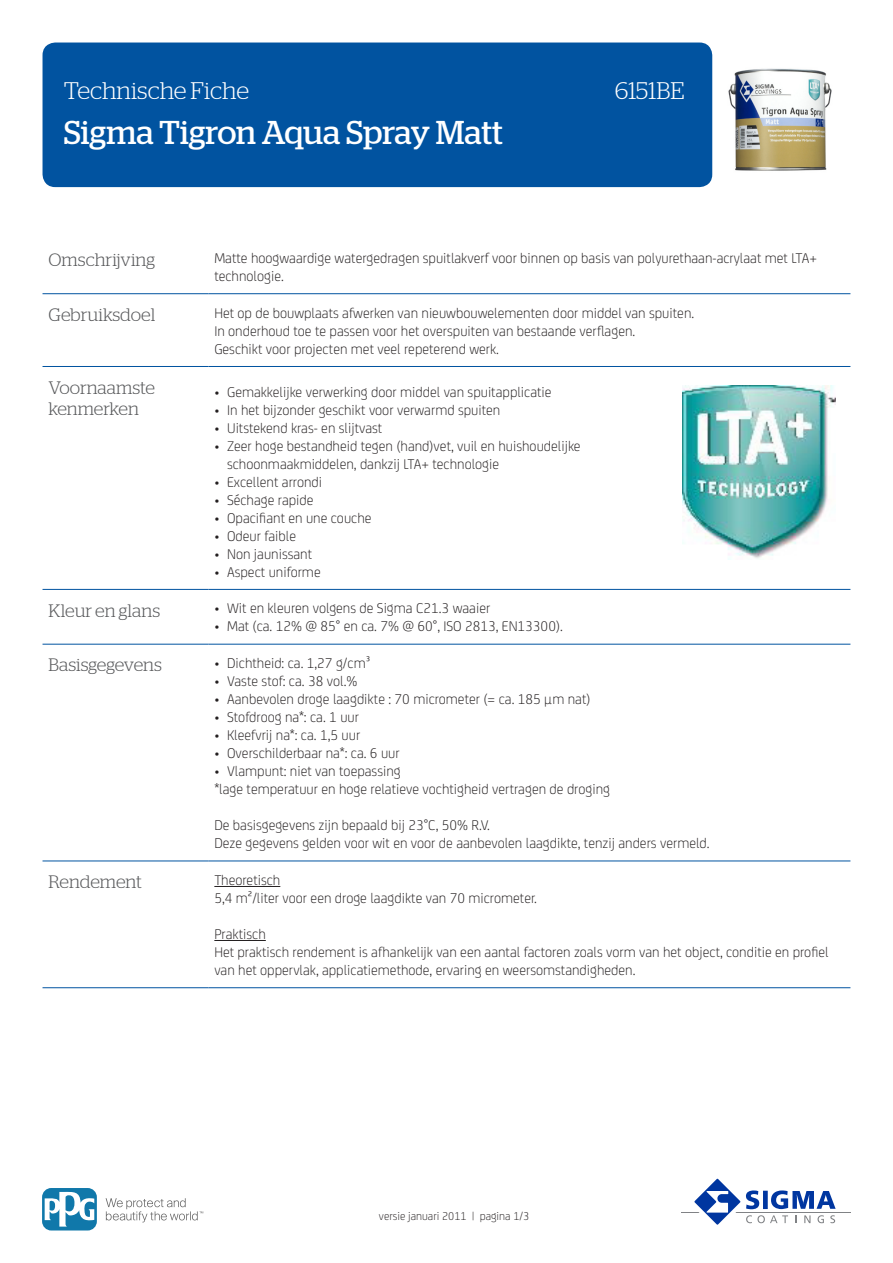
<style>
.page{position:relative;width:893px;height:1263px;background:#fff}
.page>*{position:absolute;margin:0;border:0;box-sizing:border-box;transform-origin:0 0}
.t1{font:33px "Stag";color:#fff}
.RH1{font:300 24px "Stag";color:#fff}
.KOP{font:300 18px/21.6px "Stag";color:#57585a}
.BODY{font:300 15px/18px "FS Joey";color:#231f20}
.t2{font:300 12px "FS Joey";color:#231f20}
</style>
<div class="page">
<div style="left:43px;top:43px;width:669px;height:144px;background:#0153a0;border-radius:13px"></div>
<hr style="left:681px;top:1211px;width:169px;height:1px;background:#808285">
<svg style="left:689px;top:1178px;width:147px;height:47px"></svg>
<svg style="left:106px;top:1198px;width:97px;height:24px"></svg>
<svg style="left:43px;top:1188px;width:54px;height:42px"></svg>
<svg style="left:45px;top:1191px;width:49px;height:35px"></svg>
<hr style="left:43px;top:293px;width:165px;height:1px;background:#0153a0">
<hr style="left:208px;top:293px;width:642px;height:1px;background:#0153a0">
<hr style="left:43px;top:366px;width:165px;height:1px;background:#0153a0">
<hr style="left:208px;top:366px;width:642px;height:1px;background:#0153a0">
<hr style="left:43px;top:589px;width:165px;height:1px;background:#0153a0">
<hr style="left:208px;top:589px;width:642px;height:1px;background:#0153a0">
<hr style="left:43px;top:644px;width:165px;height:1px;background:#0153a0">
<hr style="left:208px;top:644px;width:642px;height:1px;background:#0153a0">
<hr style="left:43px;top:860px;width:165px;height:1px;background:#0153a0">
<hr style="left:208px;top:860px;width:642px;height:1px;background:#0153a0">
<hr style="left:43px;top:987px;width:165px;height:1px;background:#0153a0">
<hr style="left:208px;top:987px;width:642px;height:1px;background:#0153a0">
<img style="left:682px;top:385px;width:153px;height:175px">
<hr style="left:214px;top:886px;width:66px;height:1px;background:#231f20">
<hr style="left:214px;top:940px;width:52px;height:1px;background:#231f20">
<img style="left:728px;top:68px;width:104px;height:103px">
<p class="RH1" style="left:64px;top:77px;width:187px">Technische Fiche</p>
<p class="RH1" style="left:615px;top:77px;width:71px">6151BE</p>
<p class="t1" style="left:64px;top:114px;width:441px">Sigma Tigron Aqua Spray Matt</p>
<p class="KOP" style="left:49px;top:249px;width:108px">Omschrijving</p>
<p class="BODY" style="left:214px;top:248px;width:604px">Matte hoogwaardige watergedragen spuitlakverf voor binnen op basis van polyurethaan-acrylaat met LTA+ technologie.</p>
<p class="KOP" style="left:49px;top:303px;width:108px">Gebruiksdoel</p>
<p class="BODY" style="left:214px;top:303px;width:481px">Het op de bouwplaats afwerken van nieuwbouwelementen door middel van spuiten.<br>In onderhoud toe te passen voor het overspuiten van bestaande verflagen.<br>Geschikt voor projecten met veel repeterend werk.</p>
<p class="KOP" style="left:49px;top:376px;width:108px">Voornaamste kenmerken</p>
<p class="BODY" style="left:214px;top:382px;width:339px">• Gemakkelijke verwerking door middel van spuitapplicatie</p>
<p class="BODY" style="left:214px;top:400px;width:288px">• In het bijzonder geschikt voor verwarmd spuiten</p>
<p class="BODY" style="left:214px;top:418px;width:169px">• Uitstekend kras- en slijtvast</p>
<p class="BODY" style="left:227px;top:436px;width:355px;text-indent:-13px">• Zeer hoge bestandheid tegen (hand)vet, vuil en huishoudelijke schoonmaakmiddelen, dankzij LTA+ technologie</p>
<p class="BODY" style="left:214px;top:472px;width:109px">• Excellent arrondi</p>
<p class="BODY" style="left:214px;top:490px;width:101px">• Séchage rapide</p>
<p class="BODY" style="left:214px;top:508px;width:159px">• Opacifiant en une couche</p>
<p class="BODY" style="left:214px;top:526px;width:83px">• Odeur faible</p>
<p class="BODY" style="left:214px;top:544px;width:99px">• Non jaunissant</p>
<p class="BODY" style="left:214px;top:562px;width:108px">• Aspect uniforme</p>
<p class="KOP" style="left:49px;top:599px;width:113px">Kleur en glans</p>
<p class="BODY" style="left:214px;top:598px;width:277px">• Wit en kleuren volgens de Sigma C21.3 waaier</p>
<p class="BODY" style="left:214px;top:616px;width:350px">• Mat (ca. 12% @ 85° en ca. 7% @ 60°, ISO 2813, EN13300).</p>
<p class="KOP" style="left:49px;top:654px;width:115px">Basisgegevens</p>
<p class="BODY" style="left:214px;top:653px;width:157px">• Dichtheid: ca. 1,27 g/cm³</p>
<p class="BODY" style="left:214px;top:671px;width:145px">• Vaste stof: ca. 38 vol.%</p>
<p class="BODY" style="left:214px;top:689px;width:378px">• Aanbevolen droge laagdikte : 70 micrometer (= ca. 185 µm nat)</p>
<p class="BODY" style="left:214px;top:707px;width:146px">• Stofdroog na*: ca. 1 uur</p>
<p class="BODY" style="left:214px;top:725px;width:147px">• Kleefvrij na*: ca. 1,5 uur</p>
<p class="BODY" style="left:214px;top:743px;width:187px">• Overschilderbaar na*: ca. 6 uur</p>
<p class="BODY" style="left:214px;top:761px;width:188px">• Vlampunt: niet van toepassing</p>
<p class="BODY" style="left:214px;top:779px;width:397px">*lage temperatuur en hoge relatieve vochtigheid vertragen de droging</p>
<p class="BODY" style="left:214px;top:815px;width:497px">De basisgegevens zijn bepaald bij 23°C, 50% R.V.<br>Deze gegevens gelden voor wit en voor de aanbevolen laagdikte, tenzij anders vermeld.</p>
<p class="KOP" style="left:49px;top:871px;width:95px">Rendement</p>
<p class="BODY" style="left:214px;top:870px;width:324px">Theoretisch<br>5,4 m²/liter voor een droge laagdikte van 70 micrometer.</p>
<p class="BODY" style="left:214px;top:924px;width:616px">Praktisch<br>Het praktisch rendement is afhankelijk van een aantal factoren zoals vorm van het object, conditie en profiel van het oppervlak, applicatiemethode, ervaring en weersomstandigheden.</p>
<p class="t2" style="left:379px;top:1208px;width:152px">versie januari 2011 | pagina 1/3</p>
</div>
